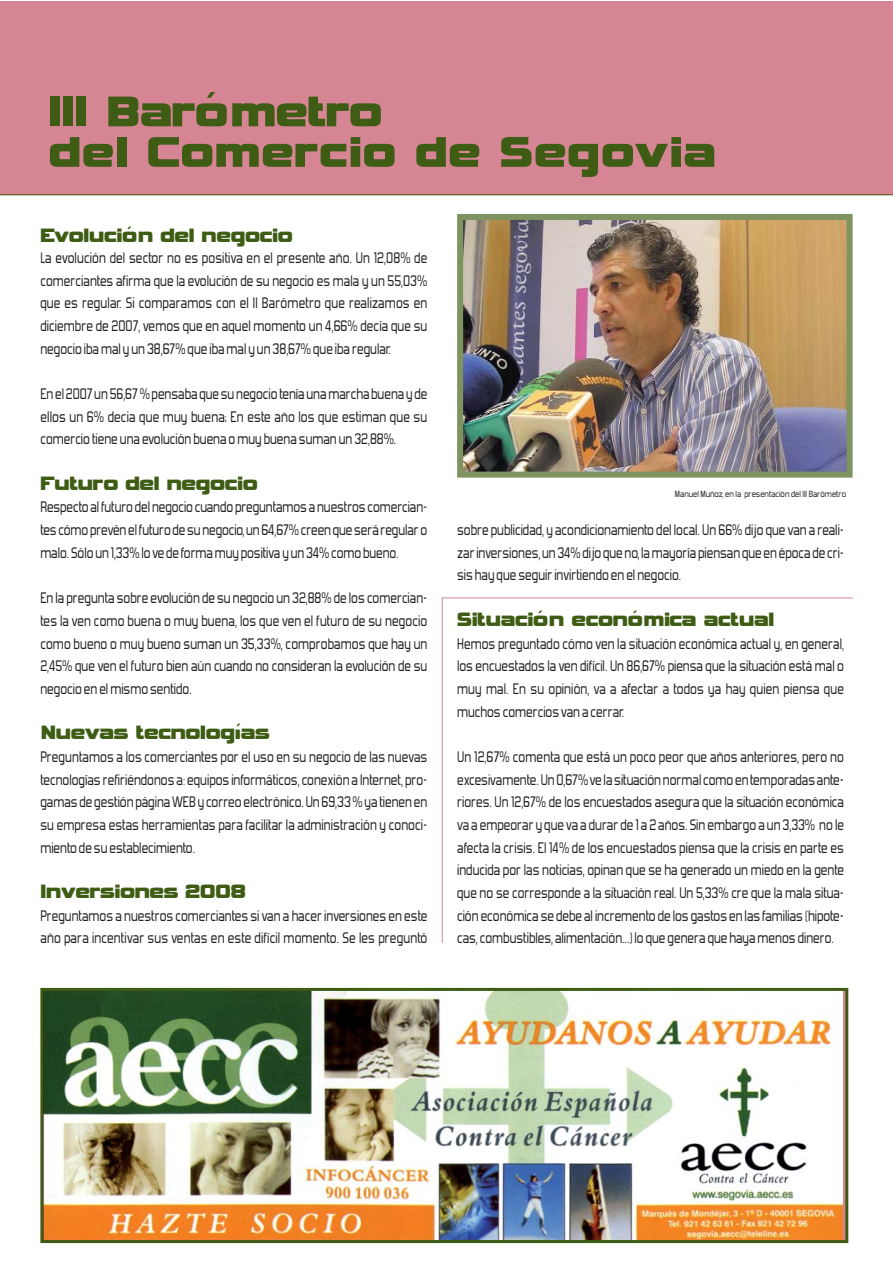
<style>
.page{position:relative;width:893px;height:1263px;background:#fff}
.page>*{position:absolute;margin:0;border:0;box-sizing:border-box;transform-origin:0 0}
.t1{font:60px "Vipnagorgialla";letter-spacing:.035em;color:#3e5c13;scale:.84 1}
.t2{font:60px "Vipnagorgialla";color:#3e5c13;scale:.84 1}
.t3{font:27px "Vipnagorgialla";color:#3e5c13;scale:.84 1}
.t4{font:18px/22.6px "Forgotten Futurist";color:#231f20;text-align:justify;scale:.9 1}
.t5{font:10.5px "Forgotten Futurist";color:#231f20}
</style>
<div class="page">
<img style="left:44px;top:992px;width:799px;height:247px">
<div style="left:40px;top:988px;width:808px;height:255px;border:3px solid #3e5c13"></div>
<div style="left:0;top:1px;width:893px;height:194px;background:#d68595"></div>
<img style="left:464px;top:221px;width:382px;height:250px">
<div style="left:457px;top:214px;width:396px;height:264px;border:6px solid #7e935f"></div>
<hr style="left:0;top:194px;width:893px;height:1px;background:#3e5c13">
<hr style="left:442px;top:597px;width:411px;height:1px;background:#d68595">
<hr style="left:442px;top:598px;width:1px;height:345px;background:#d68595">
<h1 class="t2" style="left:49px;top:71px;width:397px">III Barómetro</h1>
<h1 class="t1" style="left:49px;top:111px;width:795px">del Comercio de Segovia</h1>
<h2 class="t3" style="left:40px;top:217px;width:302px">Evolución del negocio</h2>
<p class="t4" style="left:40px;top:245px;width:431px">La evolución del sector no es positiva en el presente año. Un 12,08% de comerciantes afirma que la evolución de su negocio es mala y un 55,03% que es regular. Si comparamos con el II Barómetro que realizamos en diciembre de 2007, vemos que en aquel momento un 4,66% decía que su negocio iba mal y un 38,67% que iba mal y un 38,67% que iba regular.</p>
<p class="t4" style="left:40px;top:381px;width:431px">En el 2007 un 56,67 % pensaba que su negocio tenía una marcha buena y de ellos un 6% decia que muy buena; En este año los que estiman que su comercio tiene una evolución buena o muy buena suman un 32,88%.</p>
<h2 class="t3" style="left:40px;top:465px;width:260px">Futuro del negocio</h2>
<p class="t4" style="left:40px;top:495px;width:431px">Respecto al futuro del negocio cuando preguntamos a nuestros comercian&shy;tes cómo prevén el futuro de su negocio, un 64,67% creen que será regular o malo. Sólo un 1,33% lo ve de forma muy positiva y un 34% como bueno.</p>
<p class="t4" style="left:40px;top:586px;width:431px">En la pregunta sobre evolución de su negocio un 32,88% de los comercian&shy;tes la ven como buena o muy buena, los que ven el futuro de su negocio como bueno o muy bueno suman un 35,33%, comprobamos que hay un 2,45% que ven el futuro bien aún cuando no consideran la evolución de su negocio en el mismo sentido.</p>
<h2 class="t3" style="left:40px;top:714px;width:274px">Nuevas tecnologías</h2>
<p class="t4" style="left:40px;top:744px;width:431px">Preguntamos a los comerciantes por el uso en su negocio de las nuevas tecnologías refiriéndonos a: equipos informáticos, conexión a Internet, pro&shy;gamas de gestión página WEB y correo electrónico. Un 69,33 % ya tienen en su empresa estas herramientas para facilitar la administración y conoci&shy;miento de su establecimiento.</p>
<h2 class="t3" style="left:40px;top:873px;width:246px">Inversiones 2008</h2>
<p class="t4" style="left:40px;top:903px;width:431px">Preguntamos a nuestros comerciantes si van a hacer inversiones en este año para incentivar sus ventas en este difícil momento. Se les preguntó</p>
<p class="t5" style="left:675px;top:487px;width:173px">Manuel Muñoz, en la presentación del III Barómetro</p>
<p class="t4" style="left:457px;top:517px;width:431px">sobre publicidad, y acondicionamiento del local. Un 66% dijo que van a reali&shy;zar inversiones, un 34% dijo que no, la mayoría piensan que en época de cri&shy;sis hay que seguir invirtiendo en el negocio.</p>
<h2 class="t3" style="left:457px;top:601px;width:378px">Situación económica actual</h2>
<p class="t4" style="left:457px;top:631px;width:431px">Hemos preguntado cómo ven la situación económica actual y, en general, los encuestados la ven difícil. Un 86,67% piensa que la situación está mal o muy mal. En su opinión, va a afectar a todos ya hay quien piensa que muchos comercios van a cerrar.</p>
<p class="t4" style="left:457px;top:744px;width:431px">Un 12,67% comenta que está un poco peor que años anteriores, pero no excesivamente. Un 0,67% ve la situación normal como en temporadas ante&shy;riores. Un 12,67% de los encuestados asegura que la situación económica va a empeorar y que va a durar de 1 a 2 años. Sin embargo a un 3,33% no le afecta la crisis. El 14% de los encuestados piensa que la crisis en parte es inducida por las noticias, opinan que se ha generado un miedo en la gente que no se corresponde a la situación real. Un 5,33% cre que la mala situa&shy;ción económica se debe al incremento de los gastos en las familias (hipote&shy;cas, combustibles, alimentación...) lo que genera que haya menos dinero.</p>
</div>
